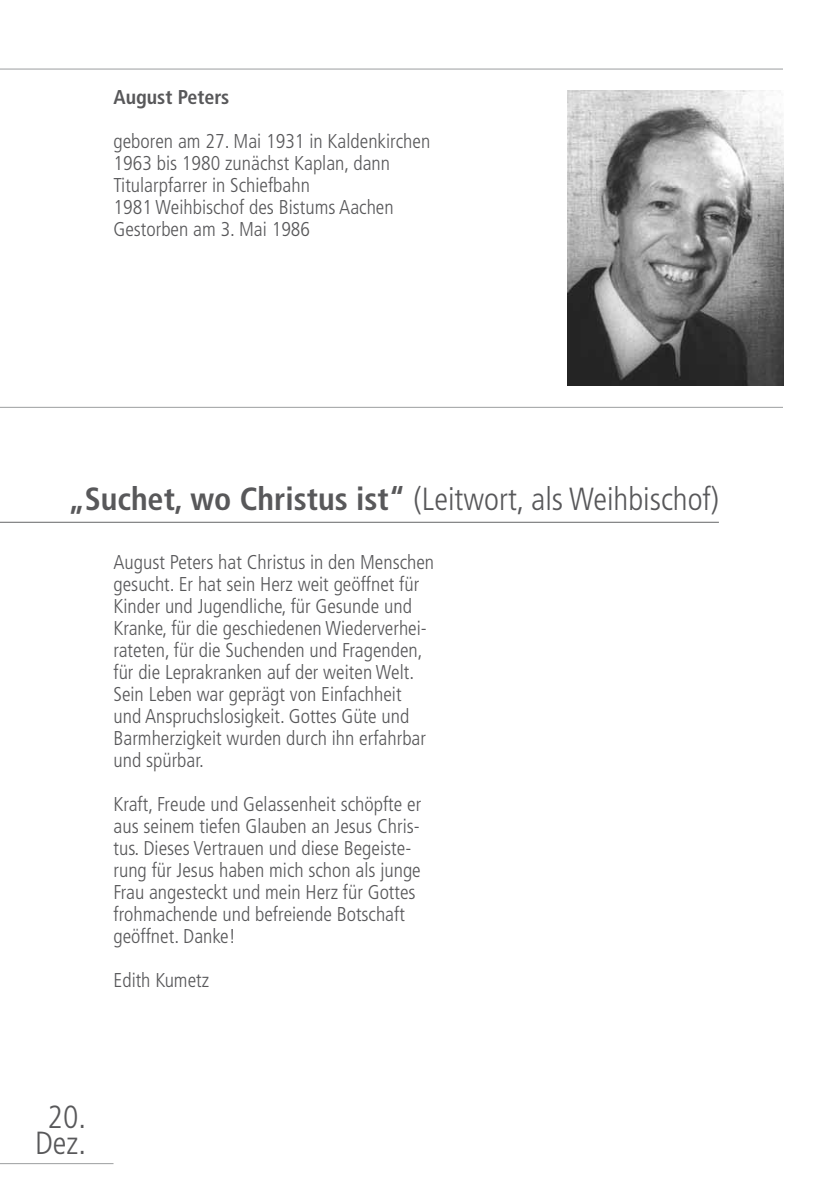
<style>
.page{position:relative;width:840px;height:1191px;background:#fff}
.page>*{position:absolute;margin:0;border:0;box-sizing:border-box;transform-origin:0 0}
.t1{font:300 condensed 32px/26px "Frutiger";color:#58585a;text-align:center}
.t2{font:300 condensed 20px/22px "Frutiger";color:#58585a}
.t3{font:700 condensed 20px "Frutiger";color:#58585a}
.s1{font-weight:700}
</style>
<div class="page">
<svg style="left:0;top:69px;width:782px;height:339px"></svg>
<hr style="left:0;top:1163px;width:113px;height:1px;background:#9c9e9f">
<img style="left:567px;top:91px;width:215px;height:295px">
<hr style="left:0;top:522px;width:718px;height:1px;background:#646567">
<p class="t3" style="left:113px;top:85px;width:117px">August Peters</p>
<p class="t2" style="left:113px;top:130px;width:318px">geboren am 27. Mai 1931 in Kaldenkirchen 1963 bis 1980 zunächst Kaplan, dann Titularpfarrer in Schiefbahn<br>1981 Weihbischof des Bistums Aachen Gestorben am 3. Mai 1986</p>
<h1 class="t1" style="left:68px;top:486px;width:652px"><span class="s1">„Suchet, wo Christus ist“</span> (Leitwort, als Weihbischof)</h1>
<p class="t2" style="left:113px;top:551px;width:322px">August Peters hat Christus in den Menschen gesucht. Er hat sein Herz weit geöffnet für Kinder und Jugendliche, für Gesunde und Kranke, für die geschiedenen Wiederverhei&shy;rateten, für die Suchenden und Fragenden, für die Leprakranken auf der weiten Welt.<br>Sein Leben war geprägt von Einfachheit und Anspruchslosigkeit. Gottes Güte und Barmherzigkeit wurden durch ihn erfahrbar und spürbar.</p>
<p class="t2" style="left:113px;top:793px;width:309px">Kraft, Freude und Gelassenheit schöpfte er aus seinem tiefen Glauben an Jesus Chris&shy;tus. Dieses Vertrauen und diese Begeiste&shy;rung für Jesus haben mich schon als junge Frau angesteckt und mein Herz für Gottes frohmachende und befreiende Botschaft geöffnet. Danke!</p>
<p class="t2" style="left:113px;top:969px;width:97px">Edith Kumetz</p>
<h1 class="t1" style="left:35px;top:1104px;width:52px">20.<br>Dez.</h1>
</div>
